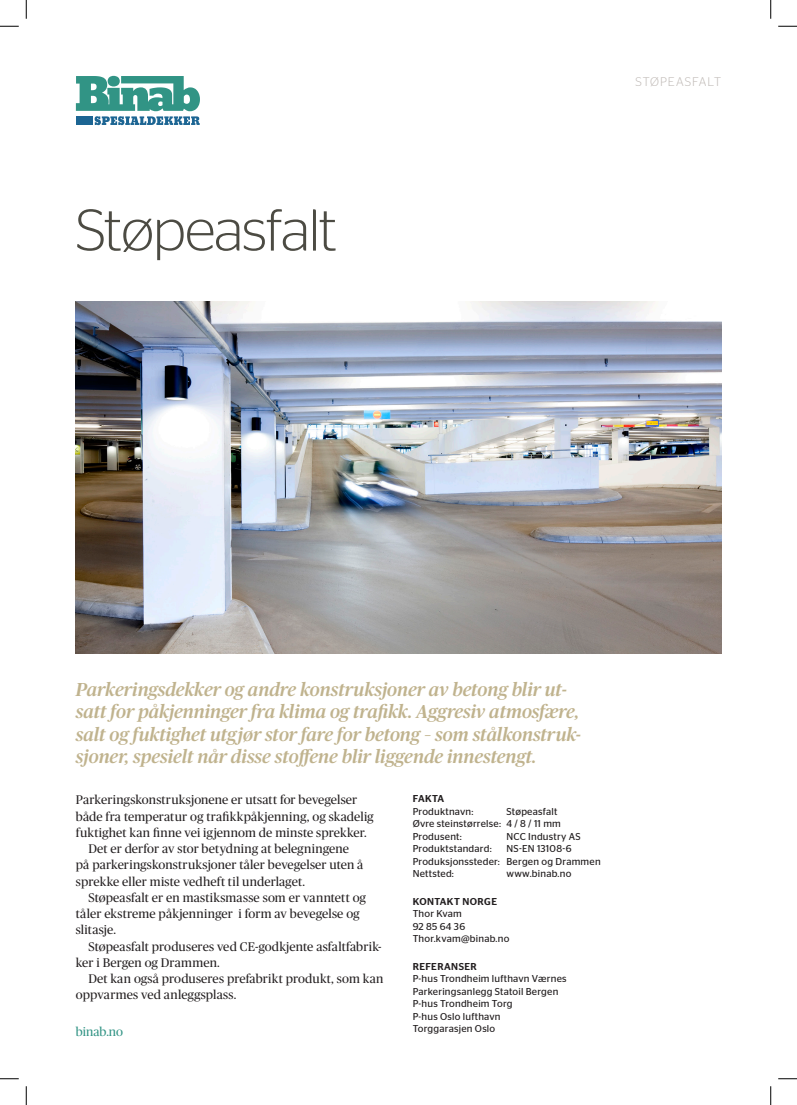
<style>
.page{position:relative;width:797px;height:1105px;background:#fff}
.page>*{position:absolute;margin:0;border:0;box-sizing:border-box;transform-origin:0 0}
.t1{font:300 59px "Stag Sans";letter-spacing:-.015em;color:#4c4b43}
.t2{font:italic 500 18.75px/22.5px "Publico";color:#c0b38e}
.t3{font:12.5px "Publico";letter-spacing:.01em;color:#231f20}
.t4{font:300 12.5px "Stag Sans";letter-spacing:.07em;color:#bdb7b3}
.t5{font:12.5px "Publico";color:#329485}
.t6{font:10px/12.5px "Stag Sans";letter-spacing:.02em;color:#231f20}
.t7{font:500 10px "Stag Sans";letter-spacing:.035em;color:#231f20}
</style>
<div class="page">
<img style="left:76px;top:301px;width:645px;height:352px">
<svg style="left:76px;top:76px;width:124px;height:49px"></svg>
<svg style="left:0;top:25px;width:19px;height:2px"></svg>
<svg style="left:778px;top:25px;width:19px;height:2px"></svg>
<svg style="left:0;top:1078px;width:19px;height:1px"></svg>
<svg style="left:778px;top:1078px;width:19px;height:1px"></svg>
<svg style="left:25px;top:0;width:2px;height:19px"></svg>
<svg style="left:25px;top:1086px;width:2px;height:19px"></svg>
<svg style="left:770px;top:0;width:1px;height:19px"></svg>
<svg style="left:770px;top:1086px;width:1px;height:19px"></svg>
<h1 class="t1" style="left:76px;top:198px;width:262px">Støpeasfalt</h1>
<p class="t4" style="left:635px;top:75px;width:87px">STØPEASFALT</p>
<p class="t2" style="left:76px;top:678px;width:506px">Parkeringsdekker og andre konstruksjoner av betong blir ut&shy;satt for påkjenninger fra klima og trafikk. Aggresiv atmosfære, salt og fuktighet utgjør stor fare for betong – som stålkonstruk&shy;sjoner, spesielt når disse stoffene blir liggende innestengt.</p>
<p class="t3" style="left:76px;top:793px;width:283px">Parkeringskonstruksjonene er utsatt for bevegelser</p>
<p class="t3" style="left:76px;top:809px;width:299px">både fra temperatur og trafikkpåkjenning, og skadelig</p>
<p class="t3" style="left:76px;top:825px;width:292px">fuktighet kan finne vei igjennom de minste sprekker.</p>
<p class="t3" style="left:88px;top:842px;width:262px">Det er derfor av stor betydning at belegningene</p>
<p class="t3" style="left:76px;top:858px;width:289px">på parkeringskonstruksjoner tåler bevegelser uten å</p>
<p class="t3" style="left:76px;top:874px;width:230px">sprekke eller miste vedheft til underlaget.</p>
<p class="t3" style="left:88px;top:890px;width:279px">Støpeasfalt er en mastiksmasse som er vanntett og</p>
<p class="t3" style="left:76px;top:907px;width:285px">tåler ekstreme påkjenninger i form av bevegelse og</p>
<p class="t3" style="left:76px;top:923px;width:42px">slitasje.</p>
<p class="t3" style="left:88px;top:939px;width:295px">Støpeasfalt produseres ved CE-godkjente asfaltfabrik-</p>
<p class="t3" style="left:76px;top:955px;width:145px">ker i Bergen og Drammen.</p>
<p class="t3" style="left:88px;top:972px;width:296px">Det kan også produseres prefabrikt produkt, som kan</p>
<p class="t3" style="left:76px;top:988px;width:162px">oppvarmes ved anleggsplass.</p>
<p class="t5" style="left:76px;top:1025px;width:49px">binab.no</p>
<p class="t7" style="left:412px;top:793px;width:33px">FAKTA</p>
<p class="t6" style="left:412px;top:805px;width:62px">Produktnavn:</p>
<p class="t6" style="left:412px;top:805px;width:150px;text-indent:94px">Støpeasfalt<br>Øvre steinstørrelse: 4 / 8 / 11 mm<br>Produsent:</p>
<p class="t6" style="left:506px;top:830px;width:76px">NCC Industry AS</p>
<p class="t6" style="left:412px;top:842px;width:189px;text-indent:94px">NS-EN 13108-6<br>Produksjonssteder: Bergen og Drammen<br>Nettsted:</p>
<p class="t6" style="left:412px;top:842px;width:81px">Produktstandard:</p>
<p class="t6" style="left:506px;top:867px;width:66px">www.binab.no</p>
<p class="t7" style="left:412px;top:896px;width:86px">KONTAKT NORGE</p>
<p class="t6" style="left:412px;top:907px;width:98px">Thor Kvam<br>92 85 64 36<br>Thor.kvam@binab.no</p>
<p class="t7" style="left:412px;top:961px;width:66px">REFERANSER</p>
<p class="t6" style="left:412px;top:972px;width:155px">P-hus Trondheim lufthavn Værnes<br>Parkeringsanlegg Statoil Bergen<br>P-hus Trondheim Torg<br>P-hus Oslo lufthavn<br>Torggarasjen Oslo</p>
</div>
